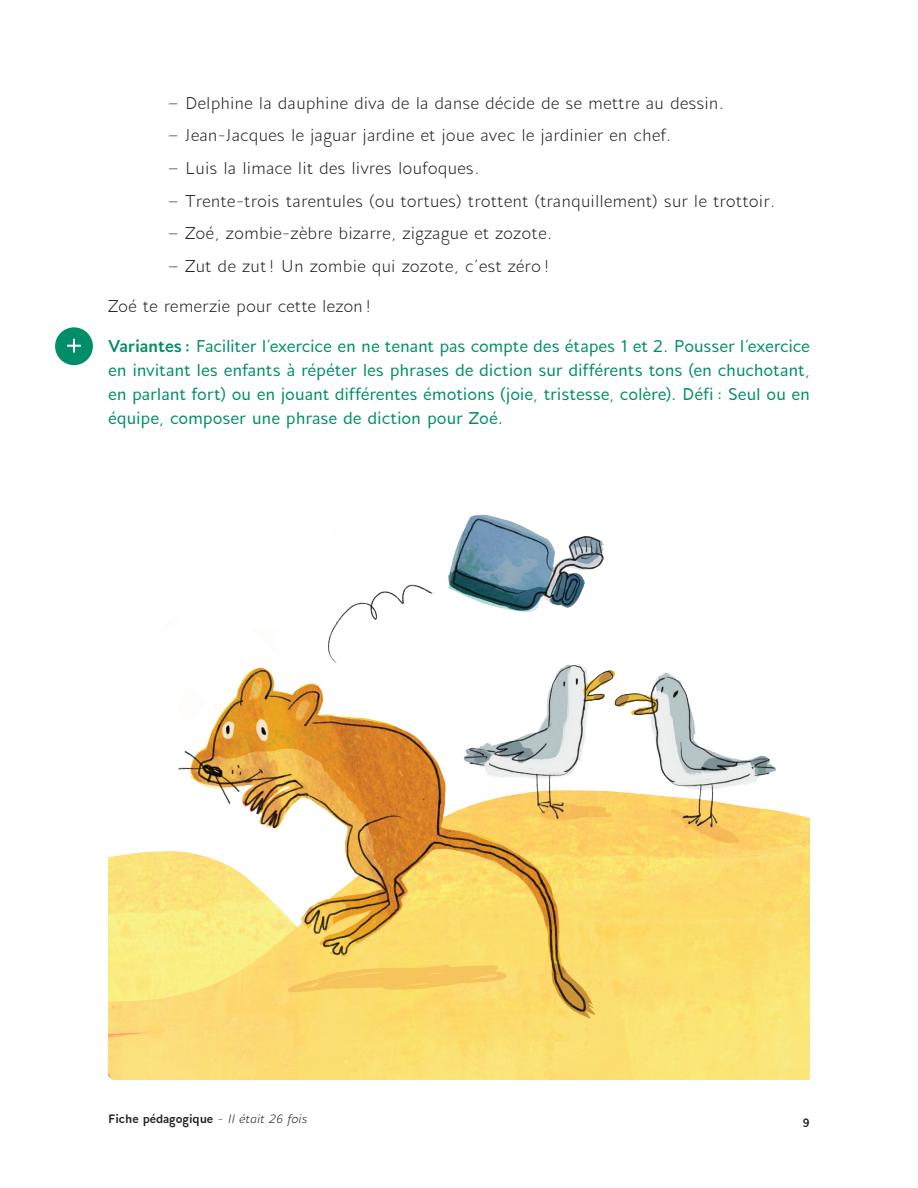
<style>
.page{position:relative;width:918px;height:1188px;background:#fff}
.page>*{position:absolute;margin:0;border:0;box-sizing:border-box;transform-origin:0 0}
.t1{font:500 21px/40.2px "Andis";letter-spacing:-.01em;color:#008d6a}
.t2{font:21px "Andis";color:#231f20}
.t3{font:700 15px "Andis";color:#231f20}
.s1{font-weight:400;color:#231f20}
.s2{font-weight:700}
.s3{font-weight:400}
.s4{font-weight:400;font-style:italic}
</style>
<div class="page">
<div style="left:55px;top:327px;width:38px;height:38px;background:#008d6a;border-radius:50%"></div>
<svg style="left:67px;top:339px;width:14px;height:14px"></svg>
<img style="left:108px;top:514px;width:702px;height:566px">
<p class="t2" style="left:167px;top:90px;width:559px">– Delphine la dauphine diva de la danse décide de se mettre au dessin.</p>
<p class="t2" style="left:167px;top:123px;width:506px">– Jean-Jacques le jaguar jardine et joue avec le jardinier en chef.</p>
<p class="t2" style="left:167px;top:155px;width:314px">– Luis la limace lit des livres loufoques.</p>
<p class="t2" style="left:167px;top:188px;width:610px">– Trente-trois tarentules (ou tortues) trottent (tranquillement) sur le trottoir.</p>
<p class="t2" style="left:167px;top:220px;width:387px">– Zoé, zombie-zèbre bizarre, zigzague et zozote.</p>
<p class="t1" style="left:108px;top:245px;width:703px;text-indent:59px"><span class="s1">– Zut de zut! Un zombie qui zozote, c’est zéro !<br>Zoé te remerzie pour cette lezon !<br></span><span class="s2">Variantes:</span> Faciliter l’exercice en ne tenant pas compte des étapes 1 et 2. Pousser l’exercice</p>
<p class="t1" style="left:108px;top:357px;width:704px;line-height:24px;text-align:justify">en invitant les enfants à répéter les phrases de diction sur différents tons (en chuchotant, en parlant fort) ou en jouant différentes émotions (joie, tristesse, colère). Défi: Seul ou en équipe, composer une phrase de diction pour Zoé.</p>
<p class="t3" style="left:108px;top:1109px;width:201px">Fiche pédagogique <span class="s3">-</span> <span class="s4">Il était 26 fois</span></p>
<p class="t3" style="left:803px;top:1113px;width:9px">9</p>
</div>
